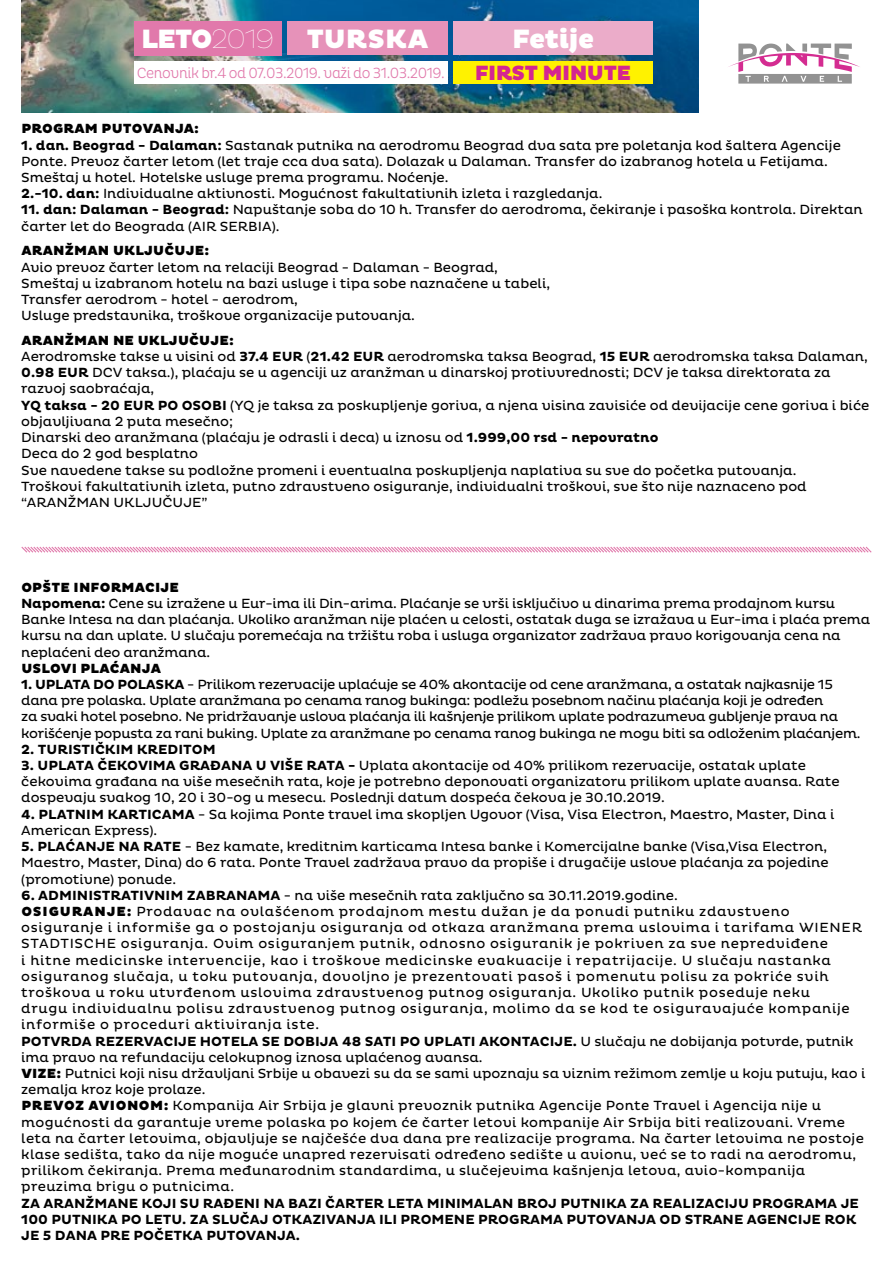
<style>
.page{position:relative;width:893px;height:1263px;background:#fff}
.page>*{position:absolute;margin:0;border:0;box-sizing:border-box;transform-origin:0 0}
.t1{font:900 27px "Pluto";letter-spacing:-.02em;color:#fff}
.t2{font:900 21px "Pluto";letter-spacing:-.03em;color:#d42691}
.t3{font:300 15px "Pluto Cond";letter-spacing:-.03em;color:#e179ab}
.t4{font:13.5px/16.2px "Pluto";color:#000}
.t5{font:13.5px/16.2px "Pluto";letter-spacing:.025em;color:#000}
.t6{font:13.5px/16.2px "Pluto";letter-spacing:.05em;color:#000}
.t7{font:13.5px/16.2px "Pluto";letter-spacing:-.02em;color:#000}
.t8{font:700 13.5px "Pluto";color:#000}
.t9{font:900 13.5px "Pluto";letter-spacing:.015em;color:#000}
.s1{font-weight:100}
.s2{font-weight:700}
.s3{font-weight:900}
</style>
<div class="page">
<img style="left:21px;top:0;width:678px;height:113px">
<svg style="left:728px;top:44px;width:132px;height:40px"></svg>
<div style="left:287px;top:21px;width:161px;height:34px;background:#e692b9"></div>
<div style="left:453px;top:21px;width:200px;height:34px;background:#ebacc9"></div>
<div style="left:134px;top:21px;width:148px;height:34px;background:#e179ab"></div>
<div style="left:134px;top:61px;width:314px;height:23px;background:#fff"></div>
<div style="left:453px;top:61px;width:200px;height:23px;background:#fff200"></div>
<svg style="left:21px;top:546px;width:851px;height:7px"></svg>
<h1 class="t1" style="left:141px;top:24px;width:289px">LETO<span class="s1">2019</span> TURSKA</h1>
<h1 class="t1" style="left:512px;top:24px;width:84px">Fetije</h1>
<p class="t3" style="left:137px;top:64px;width:309px">Cenovnik br.4 od 07.03.2019. važi do 31.03.2019.</p>
<h2 class="t2" style="left:475px;top:61px;width:158px">FIRST MINUTE</h2>
<p class="t9" style="left:21px;top:121px;width:179px">PROGRAM PUTOVANJA:</p>
<p class="t4" style="left:21px;top:137px;width:821px"><span class="s2">1. dan. Beograd - Dalaman:</span> Sastanak putnika na aerodromu Beograd dva sata pre poletanja kod šaltera Agencije Ponte. Prevoz čarter letom (let traje cca dva sata). Dolazak u Dalaman. Transfer do izabranog hotela u Fetijama.<br>Smeštaj u hotel. Hotelske usluge prema programu. Noćenje.<br><span class="s2">2.-10. dan:</span> Individualne aktivnosti. Mogućnost fakultativnih izleta i razgledanja.</p>
<p class="t4" style="left:21px;top:202px;width:843px"><span class="s2">11. dan: Dalaman - Beograd:</span> Napuštanje soba do 10 h. Transfer do aerodroma, čekiranje i pasoška kontrola. Direktan čarter let do Beograda (AIR SERBIA).</p>
<p class="t9" style="left:21px;top:243px;width:189px">ARANŽMAN UKLJUČUJE:</p>
<p class="t4" style="left:21px;top:259px;width:530px">Avio prevoz čarter letom na relaciji Beograd - Dalaman - Beograd, Smeštaj u izabranom hotelu na bazi usluge i tipa sobe naznačene u tabeli, Transfer aerodrom - hotel - aerodrom,<br>Usluge predstavnika, troškove organizacije putovanja.</p>
<p class="t4" style="left:21px;top:332px;width:850px"><span class="s3">ARANŽMAN NE UKLJUČUJE:<br></span>Aerodromske takse u visini od <span class="s2">37.4 EUR</span> (<span class="s2">21.42 EUR</span> aerodromska taksa Beograd, <span class="s2">15 EUR</span> aerodromska taksa Dalaman, <span class="s2">0.98 EUR</span> DCV taksa.), plaćaju se u agenciji uz aranžman u dinarskoj protivvrednosti; DCV je taksa direktorata za razvoj saobraćaja,<br><span class="s2">YQ taksa - 20 EUR PO OSOBI</span> (YQ je taksa za poskupljenje goriva, a njena visina zavisiće od devijacije cene goriva i biće objavljivana 2 puta mesečno;<br>Dinarski deo aranžmana (plaćaju je odrasli i deca) u iznosu od <span class="s2">1.999,00 rsd - nepovratno<br></span>Deca do 2 god besplatno<br>Sve navedene takse su podložne promeni i eventualna poskupljenja naplativa su sve do početka putovanja.<br>Troškovi fakultativnih izleta, putno zdravstveno osiguranje, individualni troškovi, sve što nije naznaceno pod “ARANŽMAN UKLJUČUJE”</p>
<p class="t4" style="left:21px;top:579px;width:850px"><span class="s3">OPŠTE INFORMACIJE<br></span><span class="s2">N apomena:</span> Cene su izražene u Eur-ima ili Din-arima. Plaćanje se vrši isključivo u dinarima prema prodajnom kursu Banke Intesa na dan plaćanja. Ukoliko aranžman nije plaćen u celosti, ostatak duga se izražava u Eur-ima i plaća prema kursu na dan uplate. U slučaju poremećaja na tržištu roba i usluga organizator zadržava pravo korigovanja cena na neplaćeni deo aranžmana.</p>
<p class="t9" style="left:21px;top:660px;width:141px">USLOVI PLAĆANJA</p>
<p class="t7" style="left:21px;top:677px;width:841px"><span class="s2">1. UP LATA DO POLAS KA</span> - Prilikom rezervacije uplaćuje se 40% akontacije od cene aranžmana, a ostatak najkasnije 15 dana pre polaska. Uplate aranžmana po cenama ranog bukinga: podležu posebnom načinu plaćanja koji je određen<br>za svaki hotel posebno. Ne pridržavanje uslova plaćanja ili kašnjenje prilikom uplate podrazumeva gubljenje prava na korišćenje popusta za rani buking. Uplate za aranžmane po cenama ranog bukinga ne mogu biti sa odloženim plaćanjem.</p>
<p class="t8" style="left:21px;top:742px;width:35px">2. TURIS</p>
<p class="t8" style="left:82px;top:742px;width:136px">TIČKI M KREDITOM</p>
<p class="t8" style="left:21px;top:758px;width:170px">3. UPLATA ČEKOVI MA GRA</p>
<p class="t8" style="left:210px;top:758px;width:23px">ĐANA</p>
<p class="t4" style="left:21px;top:758px;width:820px;text-indent:234px"><span class="s2">U VI ŠE RATA -</span> Uplata akontacije od 40% prilikom rezervacije, ostatak uplate čekovima građana na više mesečnih rata, koje je potrebno deponovati organizatoru prilikom uplate avansa. Rate dospevaju svakog 10, 20 i 30-og u mesecu. Poslednji datum dospeća čekova je 30.10.2019.</p>
<p class="t4" style="left:21px;top:806px;width:815px"><span class="s2">4. PLATNI M KARTI CAMA</span> - Sa kojima Ponte travel ima skopljen Ugovor (Visa, Visa Electron, Maestro, Master, Dina i<br>American Express).</p>
<p class="t8" style="left:21px;top:839px;width:46px">5. PLAĆANJ</p>
<p class="t4" style="left:21px;top:839px;width:809px;text-indent:84px"><span class="s2">E NA RATE</span> - Bez kamate, kreditnim karticama Intesa banke i Komercijalne banke (Visa,Visa Electron,<br>Maestro, Master, Dina) do 6 rata. Ponte Travel zadržava pravo da propiše i drugačije uslove plaćanja za pojedine (promotivne) ponude.</p>
<p class="t8" style="left:21px;top:887px;width:59px">6. ADMINIS</p>
<p class="t8" style="left:102px;top:887px;width:106px">TRATIVNI M ZABRANA</p>
<p class="t6" style="left:21px;top:887px;width:842px;text-indent:236px"><span class="s2">MA</span> - na više mesečnih rata zaključno sa 30.11.2019.godine.<br><span class="s3">OSIGURANJE:</span> Prodavac na ovlašćenom prodajnom mestu dužan je da ponudi putniku zdavstveno osiguranje i informiše ga o postojanju osiguranja od otkaza aranžmana prema uslovima i tarifama WIENER STADTISCHE osiguranja. Ovim osiguranjem putnik, odnosno osiguranik je pokriven za sve nepredviđene<br>i hitne medicinske intervencije, kao i troškove medicinske evakuacije i repatrijacije. U slučaju nastanka osiguranog slučaja, u toku putovanja, dovoljno je prezentovati pasoš i pomenutu polisu za pokriće svih troškova u roku utvrđenom uslovima zdravstvenog putnog osiguranja. Ukoliko putnik poseduje neku<br>drugu individualnu polisu zdravstvenog putnog osiguranja, molimo da se kod te osiguravajuće kompanije informiše o proceduri aktiviranja iste.</p>
<p class="t8" style="left:21px;top:1033px;width:293px">POTVRDA REZERVACIJ E HOTELA SE DOBIJA</p>
<p class="t5" style="left:21px;top:1033px;width:846px;text-indent:321px"><span class="s2">48 SATI PO UPLATI AKONTACIJ E.</span> U slučaju ne dobijanja potvrde, putnik ima pravo na refundaciju celokupnog iznosa uplaćenog avansa.<br><span class="s3">VIZE:</span> Putnici koji nisu državljani Srbije u obavezi su da se sami upoznaju sa viznim režimom zemlje u koju putuju, kao i zemalja kroz koje prolaze.<br><span class="s3">PREVOZ AVIONOM:</span> Kompanija Air Srbija je glavni prevoznik putnika Agencije Ponte Travel i Agencija nije u mogućnosti da garantuje vreme polaska po kojem će čarter letovi kompanije Air Srbija biti realizovani. Vreme leta na čarter letovima, objavljuje se najčešće dva dana pre realizacije programa. Na čarter letovima ne postoje klase sedišta, tako da nije moguće unapred rezervisati određeno sedište u avionu, već se to radi na aerodromu, prilikom čekiranja. Prema međunarodnim standardima, u slučejevima kašnjenja letova, avio-kompanija preuzima brigu o putnicima.</p>
<p class="t8" style="left:21px;top:1195px;width:34px">ZA ARAN</p>
<p class="t8" style="left:85px;top:1195px;width:648px">ŽMAN E KOJI SU RAĐENI NA BAZI ČARTER LETA MINI MALAN BROJ PUTNI KA ZA REALI ZACIJU</p>
<p class="t8" style="left:752px;top:1195px;width:43px">PROGRA</p>
<p class="t8" style="left:814px;top:1195px;width:46px">MA JE</p>
<p class="t8" style="left:21px;top:1211px;width:326px">100 PUTNI KA PO LETU. ZA SLUČAJ OTKAZIVANJA</p>
<p class="t8" style="left:379px;top:1211px;width:142px">ILI PROMENE PROGRA</p>
<p class="t8" style="left:540px;top:1211px;width:87px">MA PU TOVANJA</p>
<p class="t8" style="left:659px;top:1211px;width:54px">OD STRAN</p>
<p class="t8" style="left:734px;top:1211px;width:124px">E AGENCIJ E ROK</p>
<p class="t8" style="left:21px;top:1228px;width:56px">JE 5 DANA</p>
<p class="t8" style="left:100px;top:1228px;width:167px">PRE POČETKA PUTOVANJA</p>
<p class="t8" style="left:296px;top:1228px;width:6px">.</p>
</div>
